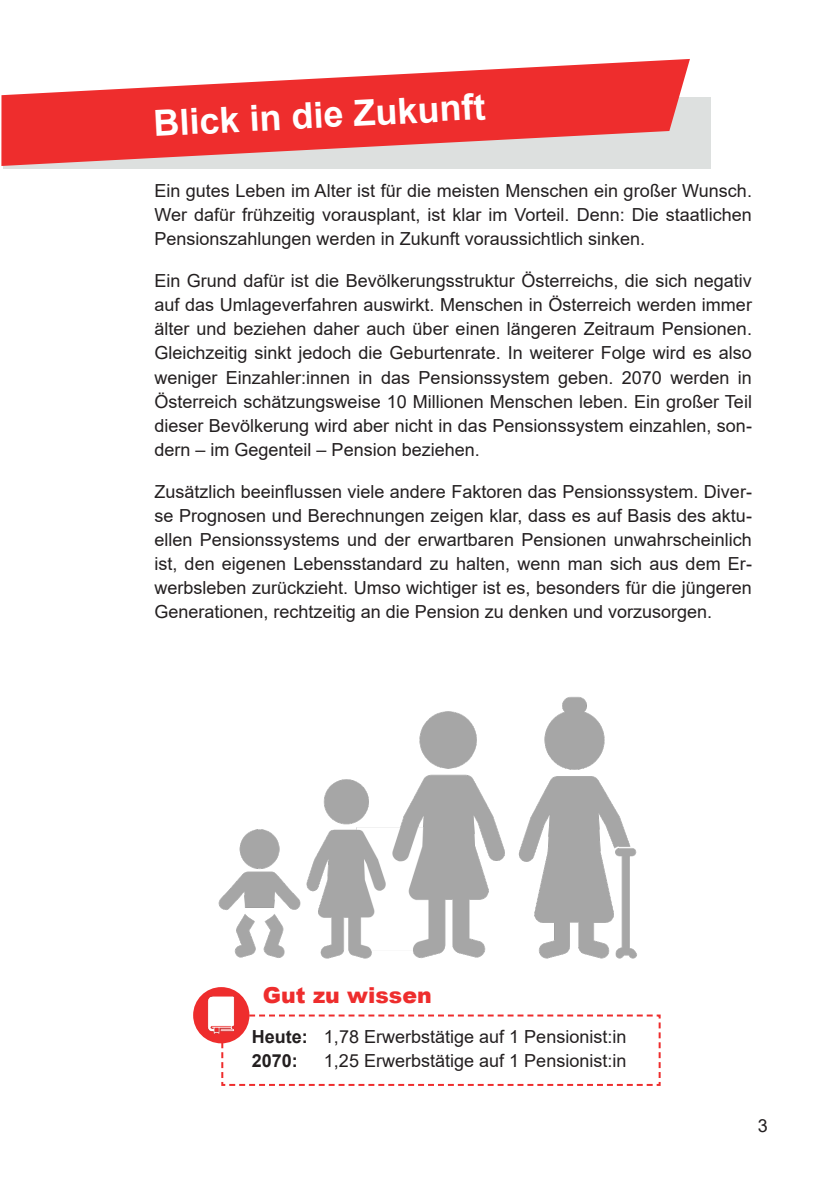
<style>
.page{position:relative;width:840px;height:1191px;background:#fff}
.page>*{position:absolute;margin:0;border:0;box-sizing:border-box;transform-origin:0 0}
.t1{font:700 36px "Arial";color:#fff}
.t2{font:900 22px "Arial";color:#ee2d2d}
.t3{font:18px/24px "Arial";color:#231f20;text-align:justify}
.t4{font:700 18px "Arial";color:#231f20}
.s1{font-weight:700}
</style>
<div class="page">
<div style="left:3px;top:97px;width:707px;height:72px;background:#dde0df"></div>
<svg style="left:1px;top:59px;width:688px;height:107px;fill:#ee2d2d"></svg>
<svg style="left:220px;top:1013px;width:441px;height:73px"></svg>
<img style="left:218px;top:696px;width:419px;height:263px">
<div style="left:193px;top:987px;width:56px;height:56px;background:#ee2d2d;border-radius:50%"></div>
<img style="left:199px;top:993px;width:44px;height:44px">
<p class="t1" style="left:152px;top:98px;width:334px;rotate:-3deg">Blick in die Zukunft</p>
<p class="t3" style="left:154px;top:179px;width:598px">Ein gutes Leben im Alter ist für die meisten Menschen ein großer Wunsch.<br>Wer dafür frühzeitig vorausplant, ist klar im Vorteil. Denn: Die staatlichen Pensionszahlungen werden in Zukunft voraussichtlich sinken.</p>
<p class="t3" style="left:154px;top:269px;width:598px">Ein Grund dafür ist die Bevölkerungsstruktur Österreichs, die sich negativ auf das Umlageverfahren auswirkt. Menschen in Österreich werden immer älter und beziehen daher auch über einen längeren Zeitraum Pensionen.<br>Gleichzeitig sinkt jedoch die Geburtenrate. In weiterer Folge wird es also weniger Einzahler:innen in das Pensionssystem geben. 2070 werden in Österreich schätzungsweise 10 Millionen Menschen leben. Ein großer Teil dieser Bevölkerung wird aber nicht in das Pensionssystem einzahlen, son&shy;dern – im Gegenteil – Pension beziehen.</p>
<p class="t3" style="left:154px;top:479px;width:598px">Zusätzlich beeinflussen viele andere Faktoren das Pensionssystem. Diver&shy;se Prognosen und Berechnungen zeigen klar, dass es auf Basis des aktu&shy;ellen Pensionssystems und der erwartbaren Pensionen unwahrscheinlich ist, den eigenen Lebensstandard zu halten, wenn man sich aus dem Er&shy;werbsleben zurückzieht. Umso wichtiger ist es, besonders für die jüngeren Generationen, rechtzeitig an die Pension zu denken und vorzusorgen.</p>
<p class="t2" style="left:263px;top:979px;width:170px">Gut zu wissen</p>
<p class="t3" style="left:252px;top:1025px;width:376px"><span class="s1">Heute:</span> 1,78 Erwerbstätige auf 1 Pensionist:in</p>
<p class="t4" style="left:252px;top:1048px;width:48px">2070:</p>
<p class="t3" style="left:324px;top:1049px;width:304px">1,25 Erwerbstätige auf 1 Pensionist:in</p>
<p class="t3" style="left:757px;top:1113px;width:12px">3</p>
</div>
